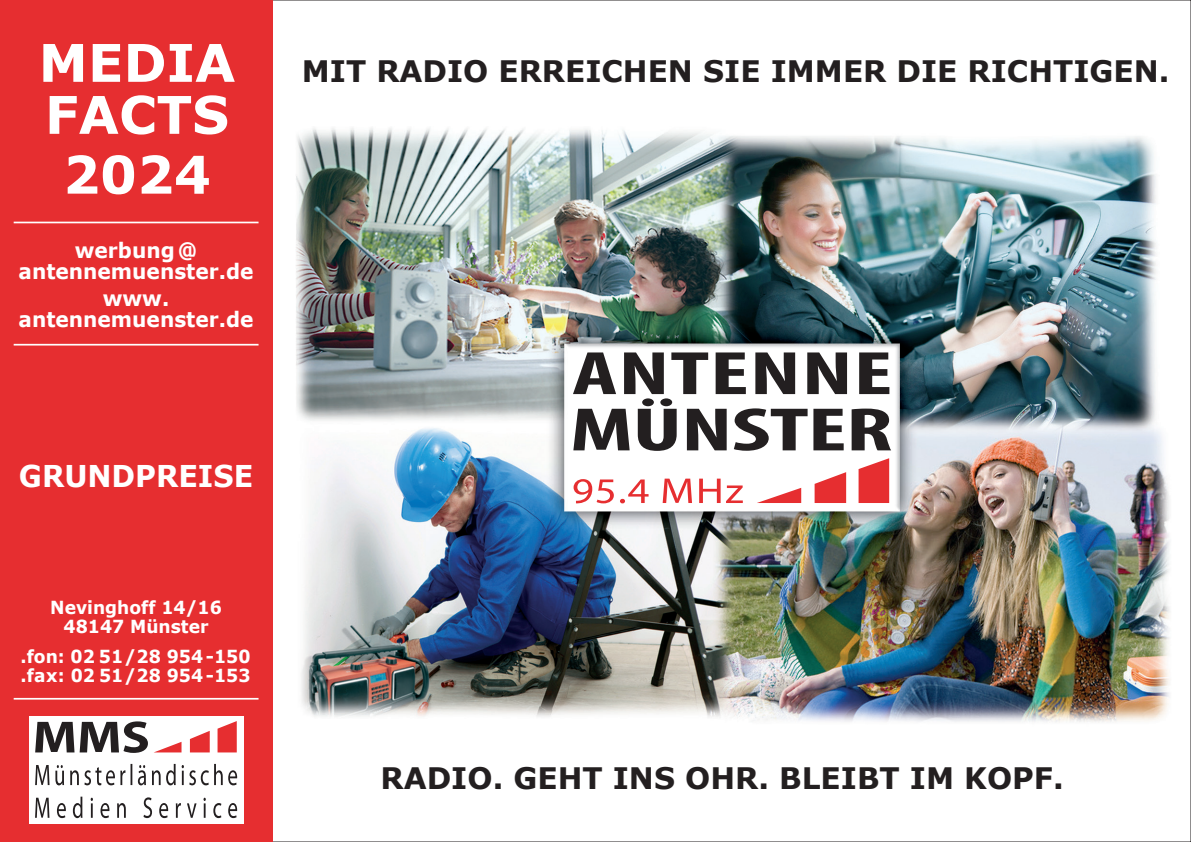
<style>
.page{position:relative;width:1191px;height:842px;background:#fff}
.page>*{position:absolute;margin:0;border:0;box-sizing:border-box;transform-origin:0 0}
.t1{font:700 52px/52px "Verdana";color:#fff}
.t2{font:700 30px "Verdana";color:#fff;scale:.95 1}
.t3{font:700 29.6px "Verdana";color:#231f20}
.t4{font:700 21.2px/21.2px "Verdana";color:#fff;text-align:center;scale:.95 1}
.t5{font:700 18px/18.8px "Verdana";color:#fff;text-align:center;scale:.95 1}
</style>
<div class="page">
<img style="left:272px;top:2px;width:898px;height:838px">
<div style="left:0;top:0;width:272px;height:842px;background:#e62e30"></div>
<div style="left:29px;top:716px;width:214px;height:107px;background:#fff"></div>
<svg style="left:155px;top:721px;width:82px;height:31px"></svg>
<svg style="left:35px;top:721px;width:113px;height:32px"></svg>
<svg style="left:35px;top:764px;width:202px;height:54px"></svg>
<hr style="left:14px;top:222px;width:244px;height:1px;background:#fff">
<hr style="left:14px;top:344px;width:244px;height:2px;background:#fff">
<hr style="left:14px;top:698px;width:244px;height:2px;background:#fff">
<div style="left:570px;top:351px;width:323px;height:154px;background:#fff"></div>
<svg style="left:757px;top:458px;width:132px;height:45px"></svg>
<svg style="left:573px;top:479px;width:170px;height:24px"></svg>
<svg style="left:573px;top:352px;width:318px;height:99px"></svg>
<h1 class="t1" style="left:39px;top:36px;width:198px">MEDIA<br>FACTS</h1>
<h1 class="t1" style="left:63px;top:148px;width:149px">2024</h1>
<p class="t4" style="left:19px;top:239px;width:249px">werbung @ antennemuenster.de</p>
<p class="t4" style="left:19px;top:287px;width:249px">www. antennemuenster.de</p>
<p class="t3" style="left:302px;top:50px;width:869px">MIT RADIO ERREICHEN SIE IMMER DIE RICHTIGEN.</p>
<p class="t2" style="left:19px;top:454px;width:248px">GRUNDPREISE</p>
<p class="t5" style="left:50px;top:597px;width:182px">Nevinghoff 14/16<br>48147 Münster</p>
<p class="t5" style="left:21px;top:647px;width:244px;text-align:left">.fon: 02 51/28 954 -150 .fax: 02 51/28 954 -153</p>
<p class="t3" style="left:380px;top:757px;width:684px">RADIO. GEHT INS OHR. BLEIBT IM KOPF.</p>
</div>
